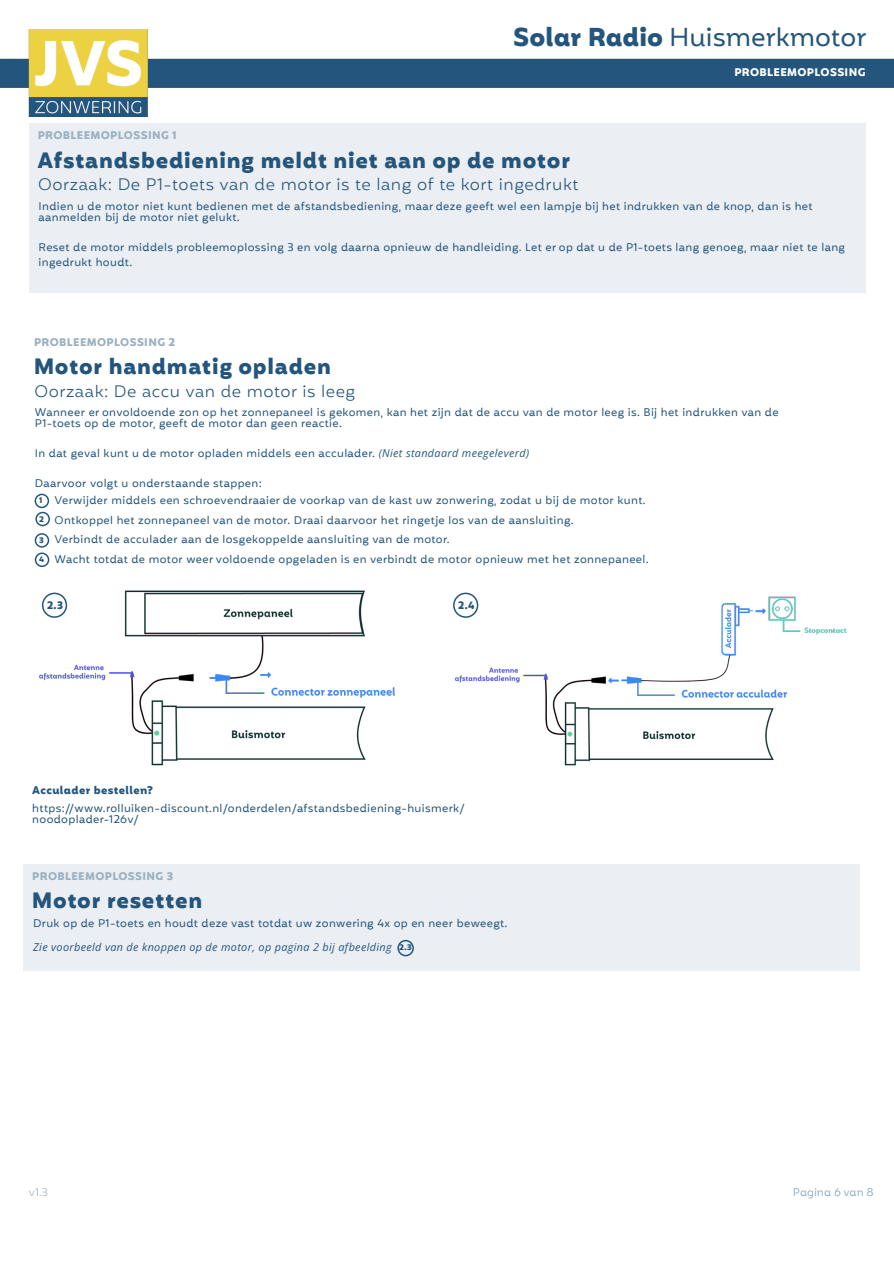
<style>
.page{position:relative;width:894px;height:1264px;background:#fff}
.page>*{position:absolute;margin:0;border:0;box-sizing:border-box;transform-origin:0 0}
.t1{font:25.2px "Mohr Alt";color:#24557c}
.t2{font:700 21.6px "Mohr";letter-spacing:.035em;color:#24557c}
.t3{font:300 16.2px "Mohr";letter-spacing:.035em;color:#24557c}
.t4{font:10.8px/10.8px "Mohr";letter-spacing:.035em;color:#24557c}
.t5{font:italic 10.8px "Open Sans";letter-spacing:.035em;color:#24557c}
.t6{font:700 10.8px "Mohr Alt";letter-spacing:.035em;color:#9bb1c3}
.t7{font:700 10.8px "Mohr Alt";letter-spacing:.035em;color:#24557c}
.t8{font:700 10.8px "Mohr Alt";letter-spacing:.035em;color:#fff}
.t9{font:10.8px "Mohr Alt";color:#9bb1c3}
.t10{font:300 10.8px "Mohr";color:#9bb1c3}
.t11{font:700 10.5px "Mohr";color:#24557c;scale:.95 1}
.s1{font-weight:700}
.s2{font-family:"Open Sans";font-style:italic}
.s3{font-weight:700;font-size:7.95px}
.s4{font-family:"Mohr";font-weight:700;font-style:normal;font-size:7.95px}
</style>
<div class="page">
<svg style="left:35px;top:494px;width:15px;height:32px"></svg>
<svg style="left:35px;top:533px;width:14px;height:34px"></svg>
<div style="left:29px;top:123px;width:835px;height:169px;background:#ebeff3"></div>
<div style="left:23px;top:864px;width:836px;height:106px;background:#ebeff3"></div>
<svg style="left:397px;top:940px;width:17px;height:16px"></svg>
<img style="left:0;top:29px;width:893px;height:87px">
<img style="left:39px;top:590px;width:356px;height:176px">
<svg style="left:42px;top:592px;width:25px;height:26px"></svg>
<img style="left:455px;top:596px;width:392px;height:170px">
<svg style="left:453px;top:592px;width:25px;height:26px"></svg>
<p class="t6" style="left:38px;top:129px;width:140px">PROBLEEMOPLOSSING 1</p>
<h1 class="t1" style="left:513px;top:22px;width:354px"><span class="s1">Solar Radio</span> Huismerkmotor</h1>
<p class="t8" style="left:734px;top:66px;width:133px">PROBLEEMOPLOSSING</p>
<h2 class="t2" style="left:37px;top:147px;width:534px">Afstandsbediening meldt niet aan op de motor</h2>
<p class="t4" style="left:39px;top:201px;width:775px">Indien u de motor niet kunt bedienen met de afstandsbediening, maar deze geeft wel een lampje bij het indrukken van de knop, dan is het aanmelden bij de motor niet gelukt.</p>
<p class="t4" style="left:39px;top:239px;width:807px;line-height:15px">Reset de motor middels probleemoplossing 3 en volg daarna opnieuw de handleiding. Let er op dat u de P1-toets lang genoeg, maar niet te lang ingedrukt houdt.</p>
<h3 class="t3" style="left:38px;top:175px;width:541px">Oorzaak: De P1-toets van de motor is te lang of te kort ingedrukt</h3>
<p class="t6" style="left:34px;top:335px;width:143px">PROBLEEMOPLOSSING 2</p>
<h2 class="t2" style="left:34px;top:354px;width:299px">Motor handmatig opladen</h2>
<p class="t4" style="left:35px;top:407px;width:745px">Wanneer er onvoldoende zon op het zonnepaneel is gekomen, kan het zijn dat de accu van de motor leeg is. Bij het indrukken van de<br>P1-toets op de motor, geeft de motor dan geen reactie.</p>
<p class="t4" style="left:35px;top:448px;width:495px">In dat geval kunt u de motor opladen middels een acculader. <span class="s2">(Niet standaard meegeleverd)</span></p>
<p class="t4" style="left:39px;top:475px;width:607px;line-height:17px;text-indent:-4px">Daarvoor volgt u onderstaande stappen:<br><span class="s3">1</span> Verwijder middels een schroevendraaier de voorkap van de kast uw zonwering, zodat u bij de motor kunt.</p>
<p class="t4" style="left:39px;top:510px;width:610px;line-height:19.5px"><sup>2</sup> Ontkoppel het zonnepaneel van de motor. Draai daarvoor het ringetje los van de aansluiting.<br><span class="s3">3</span> Verbindt de acculader aan de losgekoppelde aansluiting van de motor.<br><span class="s3">4</span> Wacht totdat de motor weer voldoende opgeladen is en verbindt de motor opnieuw met het zonnepaneel.</p>
<h3 class="t3" style="left:35px;top:381px;width:322px">Oorzaak: De accu van de motor is leeg</h3>
<p class="t11" style="left:47px;top:599px;width:18px">2.3</p>
<p class="t11" style="left:458px;top:599px;width:19px">2.4</p>
<p class="t7" style="left:32px;top:783px;width:122px">Acculader bestellen?</p>
<p class="t4" style="left:32px;top:802px;width:434px">https://www.rolluiken-discount.nl/onderdelen/afstandsbediening-huismerk/ noodoplader-126v/</p>
<p class="t6" style="left:32px;top:870px;width:142px">PROBLEEMOPLOSSING 3</p>
<h2 class="t2" style="left:32px;top:888px;width:172px">Motor resetten</h2>
<p class="t4" style="left:33px;top:918px;width:475px">Druk op de P1-toets en houdt deze vast totdat uw zonwering 4x op en neer beweegt.</p>
<p class="t5" style="left:33px;top:939px;width:380px">Zie voorbeeld van de knoppen op de motor, op pagina 2 bij afbeelding <span class="s4">2.3</span></p>
<p class="t10" style="left:29px;top:1185px;width:21px">v1.3</p>
<p class="t9" style="left:792px;top:1185px;width:82px">Pagina 6 van 8</p>
</div>
